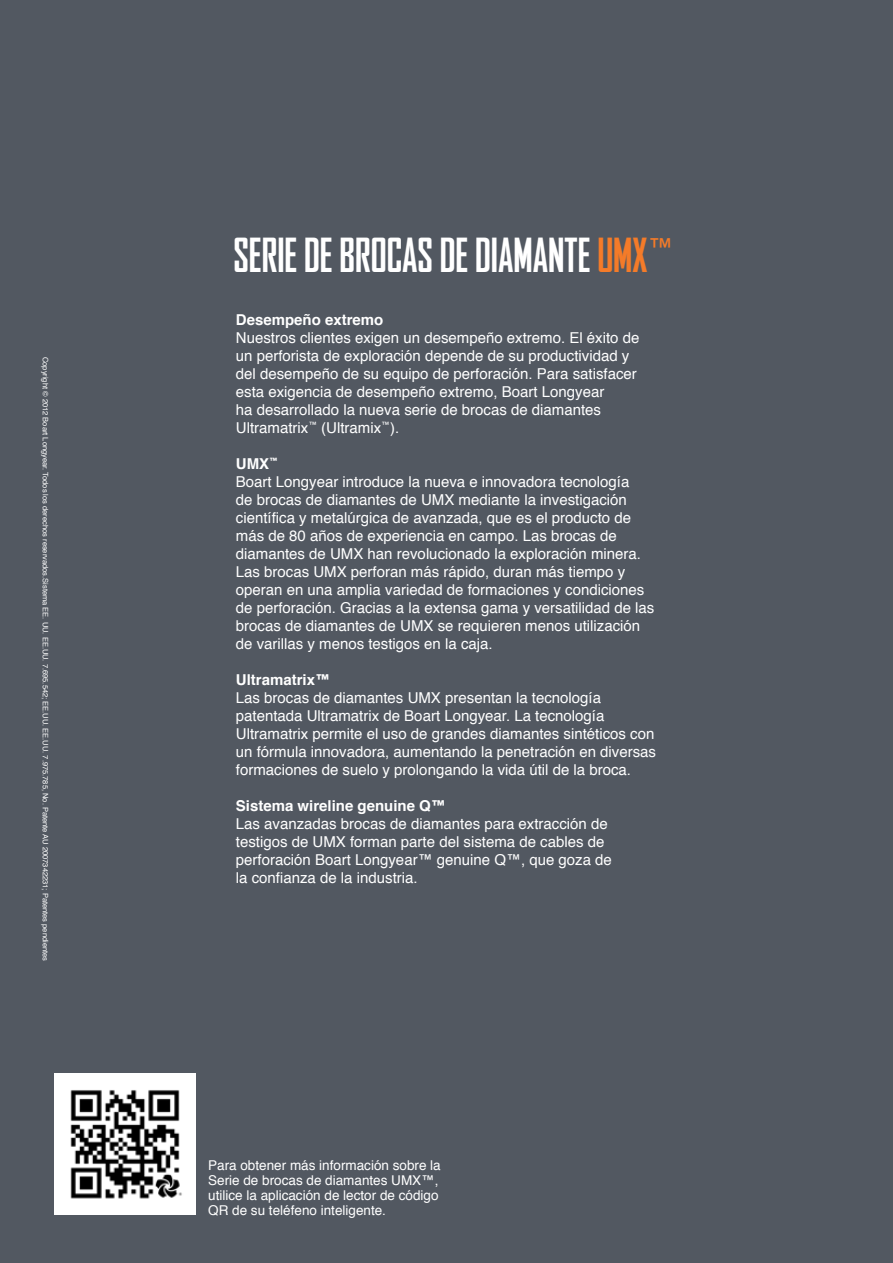
<style>
.page{position:relative;width:893px;height:1263px;background:#525861}
.page>*{position:absolute;margin:0;border:0;box-sizing:border-box;transform-origin:0 0}
.t1{font:700 condensed 45px "Agency FB";color:#fff}
.t2{font:15px/18px "Helvetica";color:#fff}
.t3{font:700 15px "Helvetica";color:#fff}
.t4{font:13.5px/15px "Helvetica";color:#fff}
.t5{font:7.5px "Helvetica";color:#fff}
.s1{color:#f47b29}
.s2{font-weight:700}
</style>
<div class="page">
<img style="left:55px;top:1074px;width:140px;height:140px">
<p class="t5" style="left:51px;top:357px;width:606px;rotate:90deg">Copyright © 2012 Boart Longyear. Todos los derechos reservados.Sistema EE. UU. EE.UU. 7.695.542; EE.UU. EE.UU. 7.975.785, No. Patente AU 2007342231; Patentes pendientes</p>
<h1 class="t1" style="left:234px;top:228px;width:442px">SERIE DE BROCAS DE DIAMANTE <span class="s1">UMX</span><sup>™</sup></h1>
<p class="t3" style="left:236px;top:307px;width:149px">Desempeño extremo</p>
<p class="t2" style="left:236px;top:329px;width:405px">Nuestros clientes exigen un desempeño extremo. El éxito de un perforista de exploración depende de su productividad y del desempeño de su equipo de perforación. Para satisfacer esta exigencia de desempeño extremo, Boart Longyear<br>ha desarrollado la nueva serie de brocas de diamantes Ultramatrix<sup>™</sup> (Ultramix<sup>™</sup>).</p>
<p class="t2" style="left:236px;top:455px;width:420px"><span class="s2">UMX</span><sup>™<br></sup>Boart Longyear introduce la nueva e innovadora tecnología<br>de brocas de diamantes de UMX mediante la investigación científica y metalúrgica de avanzada, que es el producto de más de 80 años de experiencia en campo. Las brocas de diamantes de UMX han revolucionado la exploración minera.<br>Las brocas UMX perforan más rápido, duran más tiempo y operan en una amplia variedad de formaciones y condiciones de perforación. Gracias a la extensa gama y versatilidad de las brocas de diamantes de UMX se requieren menos utilización de varillas y menos testigos en la caja.</p>
<p class="t3" style="left:236px;top:667px;width:96px">Ultramatrix™</p>
<p class="t2" style="left:236px;top:689px;width:422px">Las brocas de diamantes UMX presentan la tecnología patentada Ultramatrix de Boart Longyear. La tecnología Ultramatrix permite el uso de grandes diamantes sintéticos con un fórmula innovadora, aumentando la penetración en diversas formaciones de suelo y prolongando la vida útil de la broca.</p>
<p class="t3" style="left:236px;top:793px;width:212px">Sistema wireline genuine Q™</p>
<p class="t2" style="left:236px;top:815px;width:378px">Las avanzadas brocas de diamantes para extracción de testigos de UMX forman parte del sistema de cables de perforación Boart Longyear™ genuine Q™, que goza de la confianza de la industria.</p>
<p class="t4" style="left:208px;top:1158px;width:234px">Para obtener más información sobre la Serie de brocas de diamantes UMX™, utilice la aplicación de lector de código QR de su teléfeno inteligente.</p>
</div>
